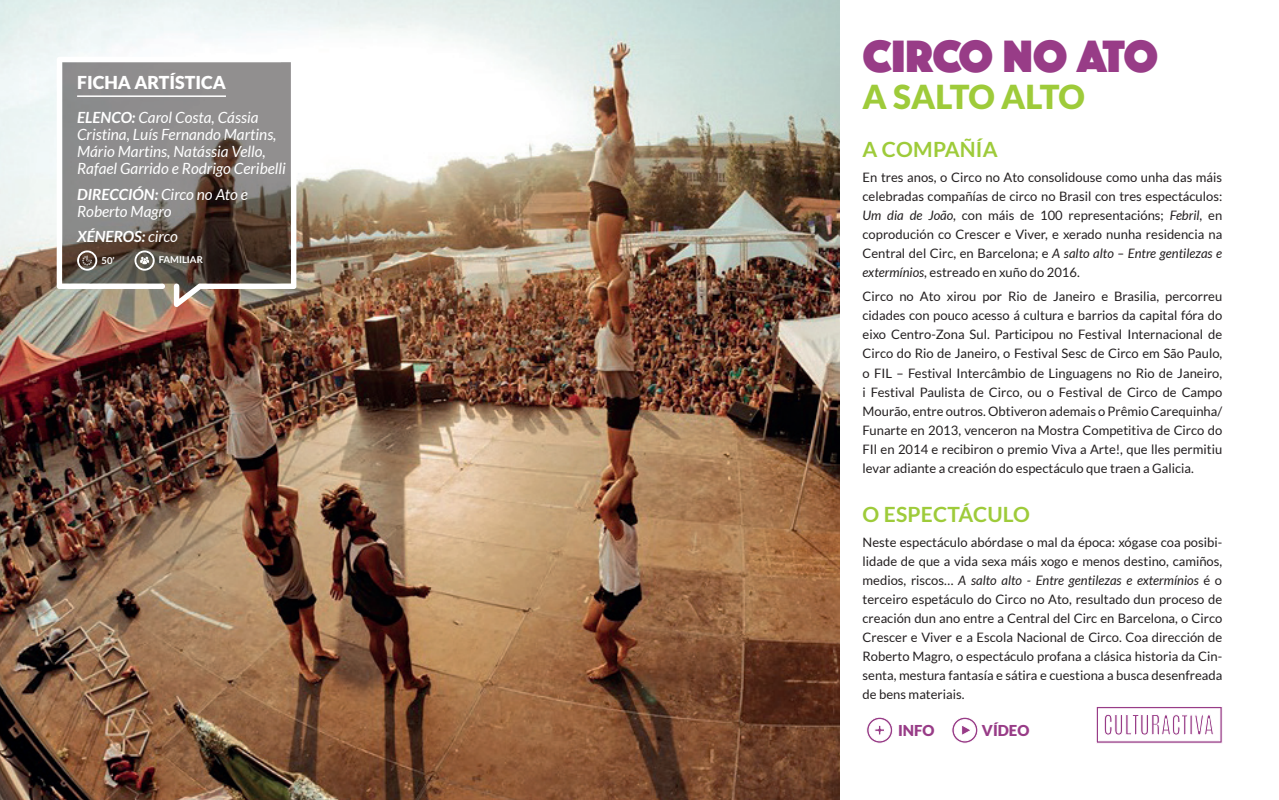
<style>
.page{position:relative;width:1279px;height:800px;background:#fff}
.page>*{position:absolute;margin:0;border:0;box-sizing:border-box;transform-origin:0 0}
.t1{font:47px "Phosphate Solid";letter-spacing:-.005em;color:#983c87}
.t2{font:900 33px "Lato";letter-spacing:-.03em;color:#9ecb3a}
.t3{font:700 21px "Lato";letter-spacing:.01em;color:#9ecb3a}
.t4{font:900 17.8px "Lato";color:#fff}
.t5{font:italic 15.4px/17px "Lato";color:#fff}
.t6{font:italic 700 15.4px "Lato";color:#fff}
.t7{font:900 15px "Lato";color:#983c87}
.t8{font:13px/19px "Lato";color:#231f20;text-align:justify}
.t9{font:700 9.5px "Lato";color:#fff}
.s1{font-weight:700}
.s2{font-weight:400}
.s3{font-style:italic}
</style>
<div class="page">
<img style="left:0;top:0;width:840px;height:799px">
<svg style="left:1096px;top:707px;width:126px;height:36px"></svg>
<svg style="left:62px;top:289px;width:112px;height:10px"></svg>
<svg style="left:866px;top:717px;width:26px;height:26px"></svg>
<svg style="left:952px;top:717px;width:26px;height:26px"></svg>
<img style="left:174px;top:57px;width:122px;height:250px">
<svg style="left:57px;top:57px;width:226px;height:232px;fill:#8d8c8d"></svg>
<h3 class="t4" style="left:77px;top:72px;width:150px">FICHA ARTÍSTICA</h3>
<p class="t5" style="left:77px;top:109px;width:210px"><span class="s1">ELENCO:</span> Carol Costa, Cássia<br>Cristina, Luís Fernando Martins,<br>Mário Martins, Natássia Vello,<br>Rafael Garrido e Rodrigo Ceribelli</p>
<p class="t5" style="left:77px;top:186px;width:172px"><span class="s1">DIRECCIÓN:</span> Circo no Ato e<br>Roberto Magro</p>
<p class="t6" style="left:77px;top:228px;width:102px">XÉNEROS: <span class="s2">circo</span></p>
<p class="t9" style="left:101px;top:255px;width:15px">50’</p>
<p class="t9" style="left:159px;top:254px;width:45px">FAMILIAR</p>
<h1 class="t1" style="left:862px;top:23px;width:297px">CIRCO NO ATO</h1>
<h2 class="t2" style="left:862px;top:78px;width:224px">A SALTO ALTO</h2>
<h3 class="t3" style="left:862px;top:137px;width:137px">A COMPAÑÍA</h3>
<p class="t8" style="left:862px;top:167px;width:361px">En tres anos, o Circo no Ato consolidouse como unha das máis celebradas compañías de circo no Brasil con tres espectáculos:<br><span class="s3">Um dia de João</span>, con máis de 100 representacións; <span class="s3">Febril</span>, en coprodución co Crescer e Viver, e xerado nunha residencia na Central del Circ, en Barcelona; e <span class="s3">A salto alto – Entre gentilezas e extermínios</span>, estreado en xuño do 2016.</p>
<p class="t8" style="left:862px;top:287px;width:361px">Circo no Ato xirou por Rio de Janeiro e Brasilia, percorreu cidades con pouco acesso á cultura e barrios da capital fóra do eixo Centro-Zona Sul. Participou no Festival Internacional de Circo do Rio de Janeiro, o Festival Sesc de Circo em São Paulo, o FIL – Festival Intercâmbio de Linguagens no Rio de Janeiro, i Festival Paulista de Circo, ou o Festival de Circo de Campo Mourão, entre outros. Obtiveron ademais o Prêmio Carequinha/ Funarte en 2013, venceron na Mostra Competitiva de Circo do FIl en 2014 e recibiron o premio Viva a Arte!, que lles permitiu levar adiante a creación do espectáculo que traen a Galicia.</p>
<h3 class="t3" style="left:862px;top:502px;width:169px">O ESPECTÁCULO</h3>
<p class="t8" style="left:862px;top:532px;width:361px">Neste espectáculo abórdase o mal da época: xógase coa posibi&shy;lidade de que a vida sexa máis xogo e menos destino, camiños, medios, riscos… <span class="s3">A salto alto - Entre gentilezas e extermínios</span> é o terceiro espetáculo do Circo no Ato, resultado dun proceso de creación dun ano entre a Central del Circ en Barcelona, o Circo Crescer e Viver e a Escola Nacional de Circo. Coa dirección de Roberto Magro, o espectáculo profana a clásica historia da Cin&shy;senta, mestura fantasía e sátira e cuestiona a busca desenfreada de bens materiais.</p>
<p class="t7" style="left:898px;top:721px;width:38px">INFO</p>
<p class="t7" style="left:982px;top:721px;width:49px">VÍDEO</p>
</div>
